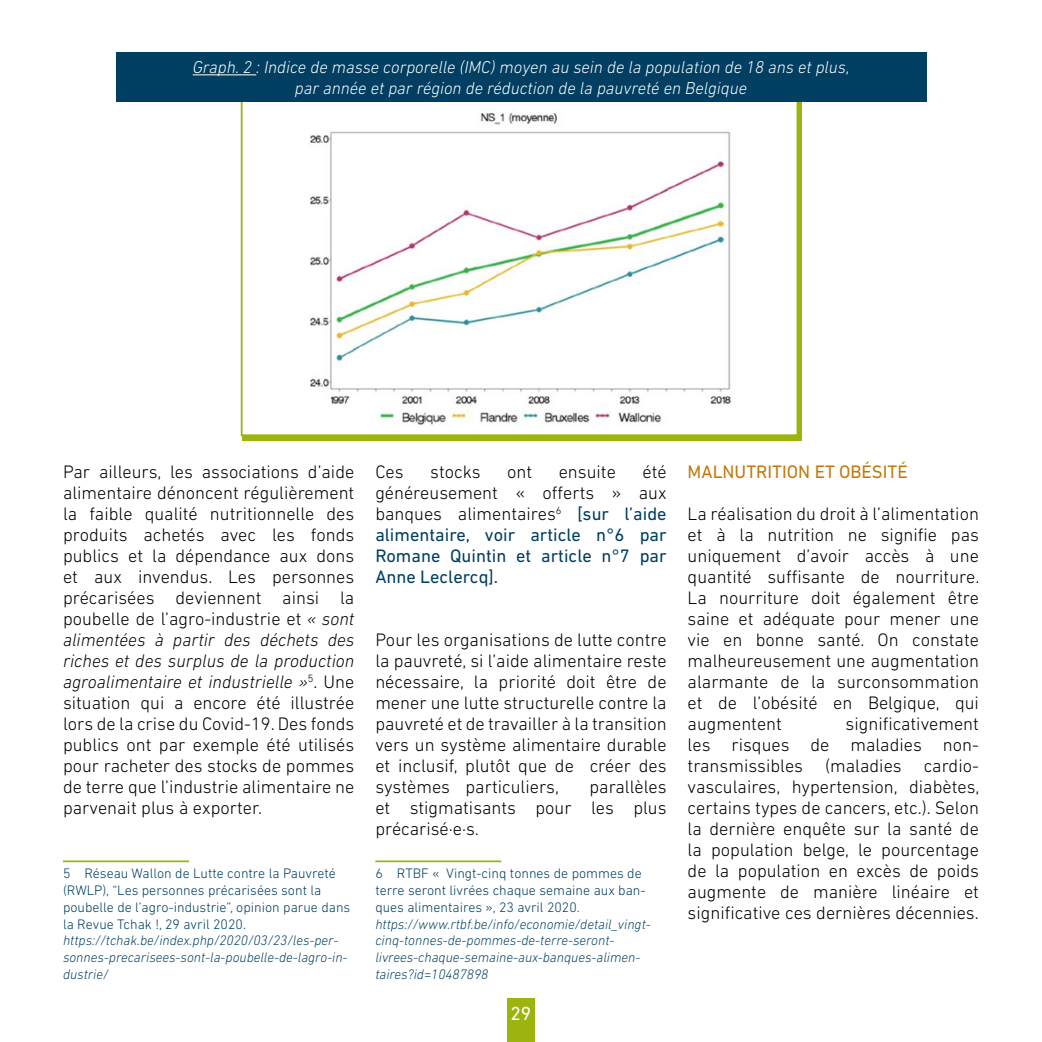
<style>
.page{position:relative;width:1042px;height:1042px;background:#fff}
.page>*{position:absolute;margin:0;border:0;box-sizing:border-box;transform-origin:0 0}
.t1{font:19.25px "DIN Next LT Pro";color:#fff}
.t2{font:300 18.38px/21px "DIN Next LT Pro";color:#000;text-align:justify}
.t3{font:18.38px/21px "DIN Next LT Pro";color:#003f61;text-align:justify}
.t4{font:18.38px "DIN Next LT Pro";color:#c1790b}
.t5{font:italic 300 17.5px/21px "DIN Next LT Pro";color:#fff;text-align:center}
.t6{font:italic 300 14px/16.8px "DIN Next LT Pro";color:#003f61}
.t7{font:300 14px/16.8px "DIN Next LT Pro";color:#003f61}
.s1{font-style:italic}
.s2{font-weight:300;color:#000}
</style>
<div class="page">
<div style="left:507px;top:998px;width:27px;height:44px;background:#9cb40d"></div>
<div style="left:241px;top:78px;width:557px;height:358px;background:#fff;border:2px solid #9cb40d"></div>
<div style="left:116px;top:52px;width:810px;height:50px;background:#003f61"></div>
<hr style="left:63px;top:860px;width:126px;height:2px;background:#9cb40d">
<hr style="left:375px;top:860px;width:126px;height:2px;background:#9cb40d">
<hr style="left:193px;top:74px;width:63px;height:1px;background:#fff">
<img style="left:310px;top:113px;width:422px;height:312px">
<p class="t5" style="left:193px;top:56px;width:658px">Graph. 2 : Indice de masse corporelle (IMC) moyen au sein de la population de 18 ans et plus, par année et par région de réduction de la pauvreté en Belgique</p>
<p class="t2" style="left:63px;top:461px;width:293px">Par ailleurs, les associations d’aide alimentaire dénoncent régulièrement la faible qualité nutritionnelle des produits achetés avec les fonds publics et la dépendance aux dons et aux invendus. Les personnes précarisées deviennent ainsi la poubelle de l’agro-industrie et <span class="s1">« sont alimentées à partir des déchets des riches et des surplus de la production agroalimentaire et industrielle »</span><sup>5</sup>. Une situation qui a encore été illustrée lors de la crise du Covid-19. Des fonds publics ont par exemple été utilisés pour racheter des stocks de pommes de terre que l’industrie alimentaire ne parvenait plus à exporter.</p>
<p class="t7" style="left:63px;top:865px;width:289px">5 Réseau Wallon de Lutte contre la Pauvreté (RWLP), “Les personnes précarisées sont la poubelle de l’agro-industrie”, opinion parue dans la Revue Tchak !, 29 avril 2020.</p>
<p class="t6" style="left:63px;top:932px;width:286px">https://tchak.be/index.php/2020/03/23/les-per&shy;sonnes-precarisees-sont-la-poubelle-de-lagro-in&shy;dustrie/</p>
<p class="t3" style="left:375px;top:461px;width:293px;text-indent:267px"><span class="s2">été généreusement « offerts » aux banques alimentaires</span><sup>6</sup> [sur l’aide alimentaire, voir article n°6 par Romane Quintin et article n°7 par Anne Leclercq].</p>
<p class="t2" style="left:375px;top:461px;width:30px">Ces</p>
<p class="t2" style="left:430px;top:461px;width:52px">stocks</p>
<p class="t2" style="left:507px;top:461px;width:27px">ont</p>
<p class="t2" style="left:559px;top:461px;width:59px">ensuite</p>
<p class="t2" style="left:375px;top:629px;width:293px">Pour les organisations de lutte contre la pauvreté, si l’aide alimentaire reste nécessaire, la priorité doit être de mener une lutte structurelle contre la pauvreté et de travailler à la transition vers un système alimentaire durable et inclusif, plutôt que de créer des systèmes particuliers,</p>
<p class="t2" style="left:375px;top:776px;width:293px;text-indent:214px">parallèles et stigmatisants pour les plus précarisé·e·s.</p>
<p class="t7" style="left:375px;top:865px;width:272px">6 RTBF « Vingt-cinq tonnes de pommes de terre seront livrées chaque semaine aux ban&shy;ques alimentaires », 23 avril 2020.</p>
<p class="t6" style="left:375px;top:915px;width:277px">https://www.rtbf.be/info/economie/detail_vingt&shy;cinq-tonnes-de-pommes-de-terre-seront&shy;livrees-chaque-semaine-aux-banques-alimen&shy;taires?id=10487898</p>
<p class="t1" style="left:510px;top:1002px;width:22px">29</p>
<p class="t4" style="left:687px;top:461px;width:222px">MALNUTRITION ET OBÉSITÉ</p>
<p class="t2" style="left:687px;top:503px;width:293px">La réalisation du droit à l’alimentation et à la nutrition ne signifie pas uniquement d’avoir accès à une quantité suffisante de nourriture.<br>La nourriture doit également être saine et adéquate pour mener une vie en bonne santé. On constate malheureusement une augmentation alarmante de la surconsommation et de l’obésité en Belgique, qui augmentent</p>
<p class="t2" style="left:687px;top:713px;width:293px;text-indent:158px">significativement les risques de maladies non&shy;transmissibles (maladies cardio&shy;vasculaires, hypertension, diabètes, certains types de cancers, etc.). Selon la dernière enquête sur la santé de la population belge, le pourcentage de la population en excès de poids augmente de manière linéaire et significative ces dernières décennies.</p>
</div>
